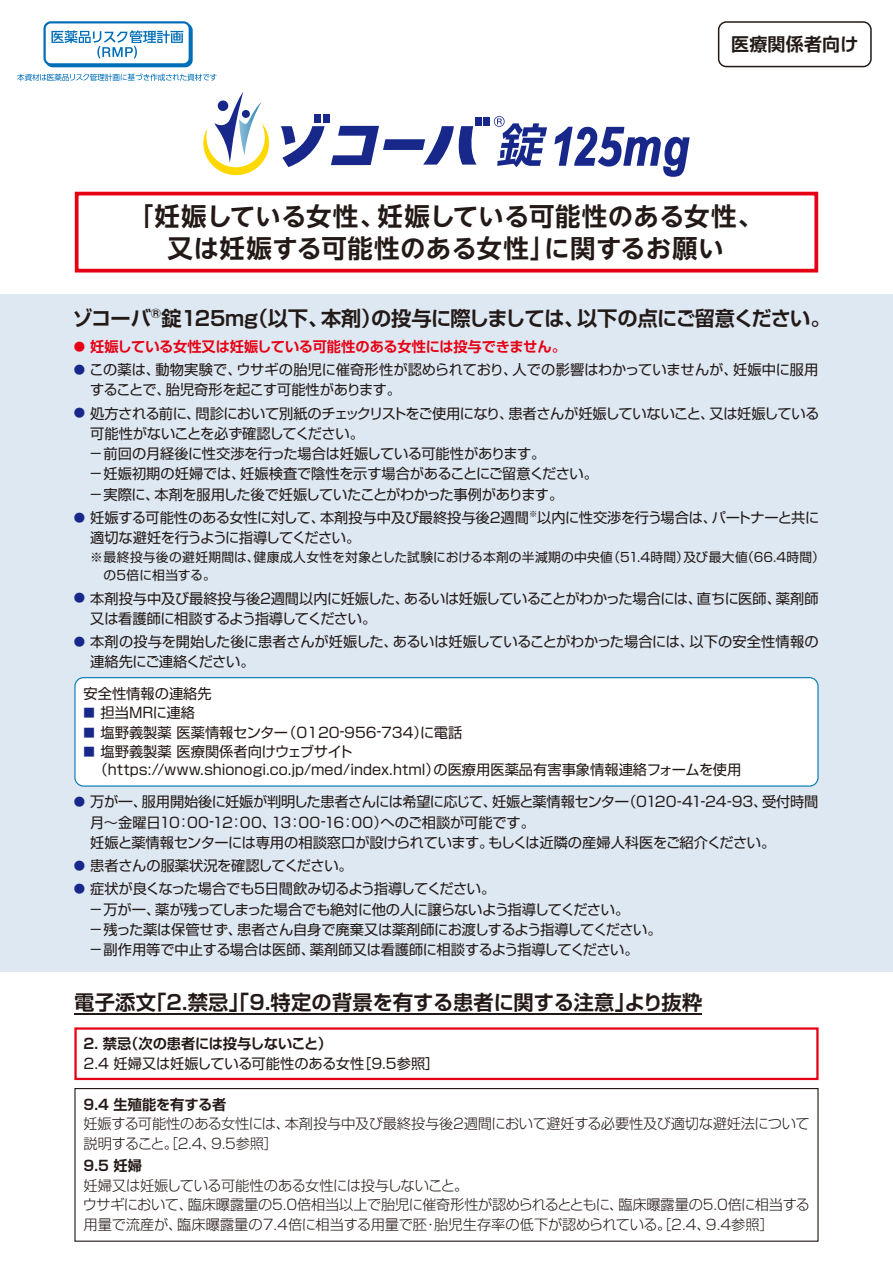
<style>
.page{position:relative;width:893px;height:1263px;background:#fff}
.page>*{position:absolute;margin:0;border:0;box-sizing:border-box;transform-origin:0 0}
.t1{font:700 25.5px/31.5px "UD Shin Go NT Pro De";letter-spacing:.015em;color:#231916;text-align:center}
.t2{font:700 20.25px "Shin Go Pr 6 N De";letter-spacing:-.01em;color:#231916}
.t3{font:700 20.25px "Shin Go Pr 6 N De";letter-spacing:.01em;color:#231916}
.t4{font:700 18px "Shin Go Pr 6 N De";letter-spacing:.01em;color:#231916}
.t5{font:14.25px/20.2px "Shin Go Pr 6 N";letter-spacing:-.02em;color:#231916}
.t6{font:300 14.25px/19.5px "Shin Go Pr 6 N";letter-spacing:-.02em;color:#231916}
.t7{font:14.25px/18px "Shin Go Pr 6 N";color:#231916}
.t8{font:700 14.25px "Shin Go Pr 6 N De";letter-spacing:-.01em;color:#231916}
.t9{font:700 14.25px "Shin Go Pr 6 N De";letter-spacing:-.015em;color:#e60013}
.t10{font:12.75px/18.1px "Shin Go Pr 6 N";letter-spacing:.015em;color:#231916}
.s1{font-size:11.4px}
.s2{font-size:11.4px;color:#17288a}
</style>
<div class="page">
<svg style="left:718px;top:21px;width:154px;height:46px"></svg>
<svg style="left:43px;top:21px;width:150px;height:46px"></svg>
<svg style="left:17px;top:73px;width:200px;height:8px"></svg>
<div style="left:74px;top:1088px;width:745px;height:154px;border:1px solid #231916"></div>
<div style="left:74px;top:1027px;width:745px;height:53px;border:2px solid #e60013"></div>
<div style="left:75px;top:192px;width:743px;height:80px;border:4px solid #e60013"></div>
<hr style="left:74px;top:1014px;width:628px;height:1px;background:#231916">
<svg style="left:203px;top:91px;width:66px;height:84px"></svg>
<svg style="left:554px;top:127px;width:136px;height:50px"></svg>
<svg style="left:281px;top:126px;width:44px;height:41px"></svg>
<svg style="left:331px;top:126px;width:146px;height:39px"></svg>
<div style="left:314px;top:114px;width:7px;height:9px;background:#17288a"></div>
<div style="left:323px;top:114px;width:7px;height:9px;background:#17288a"></div>
<div style="left:475px;top:117px;width:7px;height:9px;background:#17288a"></div>
<div style="left:483px;top:117px;width:7px;height:9px;background:#17288a"></div>
<svg style="left:494px;top:116px;width:53px;height:51px"></svg>
<div style="left:0;top:294px;width:893px;height:677px;background:#dde8f3"></div>
<div style="left:75px;top:678px;width:743px;height:108px;background:#fff;border-radius:9px"></div>
<div style="left:74px;top:677px;width:745px;height:110px;border:1px solid #0075ae;border-radius:9px"></div>
<p class="t4" style="left:731px;top:30px;width:129px">医療関係者向け</p>
<h1 class="t1" style="left:128px;top:200px;width:637px">「妊娠している女性、妊娠している可能性のある女性、又は妊娠する可能性のある女性」に関するお願い</h1>
<h2 class="t2" style="left:72px;top:302px;width:760px">ゾコーバ<sup>®</sup>錠125mg（以下、本剤）の投与に際しましては、以下の点にご留意ください。</h2>
<p class="t9" style="left:74px;top:335px;width:494px"><span class="s1">●</span> 妊娠している女性又は妊娠している可能性のある女性には投与できません。</p>
<p class="t5" style="left:90px;top:359px;width:730px;text-indent:-16px"><span class="s2">●</span> この薬は、動物実験で、ウサギの胎児に催奇形性が認められており、人での影響はわかっていませんが、妊娠中に服用することで、胎児奇形を起こす可能性があります。</p>
<p class="t5" style="left:89px;top:402px;width:732px;text-indent:-15px"><span class="s2">●</span> 処方される前に、問診において別紙のチェックリストをご使用になり、患者さんが妊娠していないこと、又は妊娠している可能性がないことを必ず確認してください。<br>－前回の月経後に性交渉を行った場合は妊娠している可能性があります。<br>－妊娠初期の妊婦では、妊娠検査で陰性を示す場合があることにご留意ください。<br>－実際に、本剤を服用した後で妊娠していたことがわかった事例があります。</p>
<p class="t5" style="left:90px;top:506px;width:730px;text-indent:-17px"><span class="s2">●</span> 妊娠する可能性のある女性に対して、本剤投与中及び最終投与後2週間<sup>※</sup>以内に性交渉を行う場合は、パートナーと共に適切な避妊を行うように指導してください。</p>
<p class="t10" style="left:104px;top:547px;width:723px;text-indent:-13px">※ 最終投与後の避妊期間は、健康成人女性を対象とした試験における本剤の半減期の中央値（51.4時間）及び最大値（66.4時間）の5倍に相当する。</p>
<p class="t5" style="left:90px;top:587px;width:730px;text-indent:-17px"><span class="s2">●</span> 本剤投与中及び最終投与後２週間以内に妊娠した、あるいは妊娠していることがわかった場合には、直ちに医師、薬剤師又は看護師に相談するよう指導してください。</p>
<p class="t5" style="left:90px;top:630px;width:730px;text-indent:-17px"><span class="s2">●</span> 本剤の投与を開始した後に患者さんが妊娠した、あるいは妊娠していることがわかった場合には、以下の安全性情報の連絡先にご連絡ください。</p>
<p class="t7" style="left:84px;top:683px;width:130px">安全性情報の連絡先</p>
<p class="t7" style="left:84px;top:703px;width:113px"><span class="s2">■</span> 担当MRに連絡</p>
<p class="t7" style="left:84px;top:722px;width:380px"><span class="s2">■</span> 塩野義製薬 医薬情報センター（0120-956-734）に電話</p>
<p class="t7" style="left:93px;top:742px;width:649px;text-indent:-10px"><span class="s2">■</span> 塩野義製薬 医療関係者向けウェブサイト<br>（https://www.shionogi.co.jp/med/index.html）の医療用医薬品有害事象情報連絡フォームを使用</p>
<p class="t5" style="left:90px;top:791px;width:730px;text-indent:-17px"><span class="s2">●</span> 万が一、服用開始後に妊娠が判明した患者さんには希望に応じて、妊娠と薬情報センター（0120-41-24-93、受付時間月～金曜日10：00-12：00、13：00-16：00）へのご相談が可能です。<br>妊娠と薬情報センターには専用の相談窓口が設けられています。もしくは近隣の産婦人科医をご紹介ください。</p>
<p class="t5" style="left:74px;top:854px;width:281px"><span class="s2">●</span> 患者さんの服薬状況を確認してください。</p>
<p class="t5" style="left:89px;top:878px;width:574px;text-indent:-15px"><span class="s2">●</span> 症状が良くなった場合でも5日間飲み切るよう指導してください。<br>－万が一、薬が残ってしまった場合でも絶対に他の人に譲らないよう指導してください。<br>－残った薬は保管せず、患者さん自身で廃棄又は薬剤師にお渡しするよう指導してください。－副作用等で中止する場合は医師、薬剤師又は看護師に相談するよう指導してください。</p>
<h2 class="t3" style="left:74px;top:986px;width:630px">電子添文「2.禁忌」「9.特定の背景を有する患者に関する注意」より抜粋</h2>
<p class="t8" style="left:84px;top:1032px;width:250px">2. 禁忌（次の患者には投与しないこと）</p>
<p class="t7" style="left:84px;top:1054px;width:357px">2.4 妊婦又は妊娠している可能性のある女性［9.5参照］</p>
<p class="t8" style="left:84px;top:1093px;width:144px">9.4 生殖能を有する者</p>
<p class="t6" style="left:84px;top:1113px;width:728px">妊娠する可能性のある女性には、本剤投与中及び最終投与後2週間において避妊する必要性及び適切な避妊法について説明すること。［2.4、9.5参照］</p>
<p class="t8" style="left:84px;top:1154px;width:60px">9.5 妊婦</p>
<p class="t6" style="left:83px;top:1174px;width:729px">妊婦又は妊娠している可能性のある女性には投与しないこと。<br>ウサギにおいて、臨床曝露量の5.0倍相当以上で胎児に催奇形性が認められるとともに、臨床曝露量の5.0倍に相当する用量で流産が、臨床曝露量の7.4倍に相当する用量で胚・胎児生存率の低下が認められている。［2.4、9.4参照］</p>
</div>
